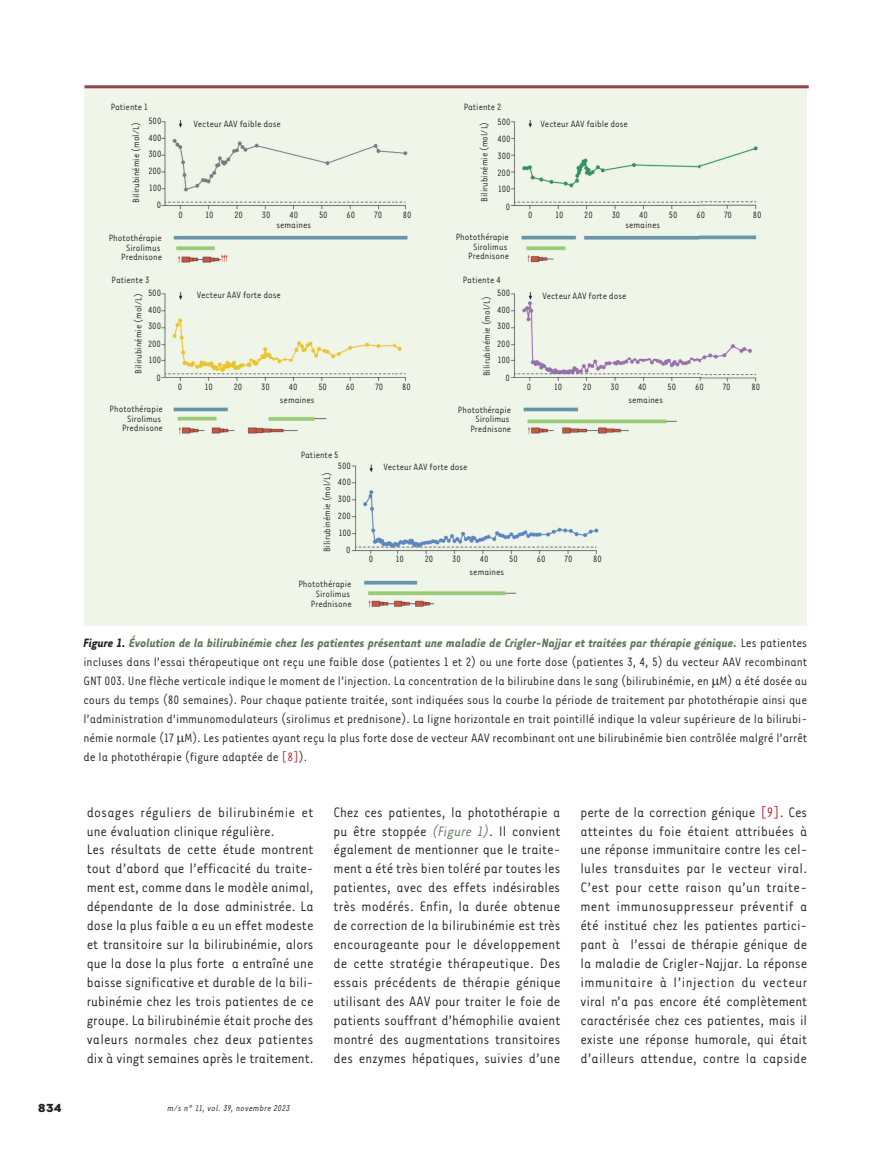
<style>
.page{position:relative;width:894px;height:1149px;background:#fff}
.page>*{position:absolute;margin:0;border:0;box-sizing:border-box;transform-origin:0 0}
.t1{font:15.75px/18.9px "Tarzana Nar OT";color:#231f20;text-align:justify}
.t2{font:13.95px/18.9px "Tarzana Nar OT";color:#231f20;text-align:justify}
.t3{font:700 13.5px "Tarzana Wide OT";color:#231f20}
.t4{font:10.5px/16.8px "Tarzana Nar OT";color:#231f20;text-align:right}
.t5{font:italic 9.75px "Tarzana Nar OT";letter-spacing:.025em;color:#231f20}
.s1{font-weight:700;font-style:italic}
.s2{font-weight:700;font-style:italic;color:#5f7659}
.s3{color:#bf182a}
.s4{font-style:italic;color:#5f7659}
</style>
<div class="page">
<div style="left:84px;top:85px;width:722px;height:540px;background:#eff5e8"></div>
<img style="left:161px;top:119px;width:597px;height:489px">
<hr style="left:84px;top:85px;width:724px;height:3px;background:#8d454f">
<p class="t4" style="left:111px;top:98px;width:39px">Patiente 1</p>
<p class="t4" style="left:463px;top:98px;width:39px">Patiente 2</p>
<p class="t4" style="left:148px;top:112px;width:15px">500<br>400<br>300<br>200<br>100<br>0</p>
<p class="t4" style="left:497px;top:113px;width:15px">500<br>400<br>300<br>200<br>100<br>0</p>
<p class="t4" style="left:540px;top:115px;width:89px">Vecteur AAV faible dose</p>
<p class="t4" style="left:193px;top:115px;width:89px">Vecteur AAV faible dose</p>
<p class="t4" style="left:475px;top:202px;width:82px;rotate:-90deg">Bilirubinémie (mol/L)</p>
<p class="t4" style="left:455px;top:231px;width:55px;line-height:9.8px">Photothérapie<br>Sirolimus<br>Prednisone</p>
<p class="t4" style="left:477px;top:376px;width:82px;rotate:-90deg">Bilirubinémie (mol/L)</p>
<p class="t4" style="left:457px;top:404px;width:55px;line-height:9.8px">Photothérapie<br>Sirolimus<br>Prednisone</p>
<p class="t4" style="left:127px;top:203px;width:82px;rotate:-90deg">Bilirubinémie (mol/L)</p>
<p class="t4" style="left:109px;top:232px;width:55px;line-height:9.8px">Photothérapie<br>Sirolimus<br>Prednisone</p>
<p class="t4" style="left:178px;top:206px;width:6px">0</p>
<p class="t4" style="left:205px;top:206px;width:10px">10</p>
<p class="t4" style="left:234px;top:206px;width:10px">20</p>
<p class="t4" style="left:262px;top:206px;width:10px">30</p>
<p class="t4" style="left:289px;top:206px;width:10px">40</p>
<p class="t4" style="left:319px;top:206px;width:10px">50</p>
<p class="t4" style="left:346px;top:206px;width:10px">60</p>
<p class="t4" style="left:374px;top:206px;width:9px">70</p>
<p class="t4" style="left:403px;top:206px;width:10px">80</p>
<p class="t4" style="left:528px;top:206px;width:6px">0</p>
<p class="t4" style="left:555px;top:206px;width:10px">10</p>
<p class="t4" style="left:584px;top:206px;width:10px">20</p>
<p class="t4" style="left:611px;top:206px;width:10px">30</p>
<p class="t4" style="left:639px;top:206px;width:10px">40</p>
<p class="t4" style="left:668px;top:206px;width:10px">50</p>
<p class="t4" style="left:696px;top:206px;width:10px">60</p>
<p class="t4" style="left:723px;top:206px;width:9px">70</p>
<p class="t4" style="left:752px;top:206px;width:10px">80</p>
<p class="t4" style="left:276px;top:216px;width:36px">semaines</p>
<p class="t4" style="left:625px;top:216px;width:36px">semaines</p>
<p class="t4" style="left:112px;top:271px;width:39px">Patiente 3</p>
<p class="t4" style="left:462px;top:271px;width:39px">Patiente 4</p>
<p class="t4" style="left:148px;top:284px;width:15px">500<br>400<br>300<br>200<br>100<br>0</p>
<p class="t4" style="left:497px;top:284px;width:15px">500<br>400<br>300<br>200<br>100<br>0</p>
<p class="t4" style="left:197px;top:285px;width:85px">Vecteur AAV forte dose</p>
<p class="t4" style="left:542px;top:286px;width:85px">Vecteur AAV forte dose</p>
<p class="t4" style="left:129px;top:374px;width:82px;rotate:-90deg">Bilirubinémie (mol/L)</p>
<p class="t4" style="left:110px;top:403px;width:55px;line-height:9.8px">Photothérapie<br>Sirolimus<br>Prednisone</p>
<p class="t4" style="left:178px;top:378px;width:6px">0</p>
<p class="t4" style="left:205px;top:378px;width:10px">10</p>
<p class="t4" style="left:234px;top:378px;width:10px">20</p>
<p class="t4" style="left:261px;top:378px;width:10px">30</p>
<p class="t4" style="left:289px;top:378px;width:10px">40</p>
<p class="t4" style="left:318px;top:378px;width:10px">50</p>
<p class="t4" style="left:346px;top:378px;width:10px">60</p>
<p class="t4" style="left:375px;top:378px;width:9px">70</p>
<p class="t4" style="left:402px;top:378px;width:10px">80</p>
<p class="t4" style="left:526px;top:378px;width:6px">0</p>
<p class="t4" style="left:554px;top:378px;width:10px">10</p>
<p class="t4" style="left:582px;top:378px;width:10px">20</p>
<p class="t4" style="left:610px;top:378px;width:10px">30</p>
<p class="t4" style="left:637px;top:378px;width:10px">40</p>
<p class="t4" style="left:667px;top:378px;width:10px">50</p>
<p class="t4" style="left:694px;top:378px;width:10px">60</p>
<p class="t4" style="left:722px;top:378px;width:9px">70</p>
<p class="t4" style="left:751px;top:378px;width:10px">80</p>
<p class="t4" style="left:280px;top:390px;width:36px">semaines</p>
<p class="t4" style="left:628px;top:390px;width:36px">semaines</p>
<p class="t4" style="left:301px;top:446px;width:39px">Patiente 5</p>
<p class="t4" style="left:338px;top:457px;width:15px">500<br>400<br>300<br>200<br>100<br>0</p>
<p class="t4" style="left:318px;top:552px;width:82px;rotate:-90deg">Bilirubinémie (mol/L)</p>
<p class="t4" style="left:298px;top:579px;width:55px;line-height:9.8px">Photothérapie<br>Sirolimus<br>Prednisone</p>
<p class="t4" style="left:383px;top:458px;width:85px">Vecteur AAV forte dose</p>
<p class="t4" style="left:368px;top:550px;width:6px">0</p>
<p class="t4" style="left:395px;top:550px;width:10px">10</p>
<p class="t4" style="left:424px;top:550px;width:10px">20</p>
<p class="t4" style="left:452px;top:550px;width:10px">30</p>
<p class="t4" style="left:479px;top:550px;width:10px">40</p>
<p class="t4" style="left:509px;top:550px;width:10px">50</p>
<p class="t4" style="left:536px;top:550px;width:10px">60</p>
<p class="t4" style="left:564px;top:550px;width:9px">70</p>
<p class="t4" style="left:593px;top:550px;width:10px">80</p>
<p class="t4" style="left:469px;top:563px;width:36px">semaines</p>
<p class="t2" style="left:83px;top:632px;width:725px"><span class="s1">Figure 1.</span> <span class="s2">Évolution de la bilirubinémie chez les patientes présentant une maladie de Crigler-Najjar et traitées par thérapie génique.</span> Les patientes incluses dans l’essai thérapeutique ont reçu une faible dose (patientes 1 et 2) ou une forte dose (patientes 3, 4, 5) du vecteur AAV recombinant GNT 003. Une flèche verticale indique le moment de l’injection. La concentration de la bilirubine dans le sang (bilirubinémie, en M) a été dosée au cours du temps (80 semaines). Pour chaque patiente traitée, sont indiquées sous la courbe la période de traitement par photothérapie ainsi que l’administration d’immunomodulateurs (sirolimus et prednisone). La ligne horizontale en trait pointillé indique la valeur supérieure de la bilirubi&shy;némie normale (17 M). Les patientes ayant reçu la plus forte dose de vecteur AAV recombinant ont une bilirubinémie bien contrôlée malgré l’arrêt de la photothérapie (figure adaptée de <span class="s3">[8]</span>).</p>
<p class="t1" style="left:87px;top:801px;width:228px;text-align:left">dosages réguliers de bilirubinémie et une évaluation clinique régulière.<br>Les résultats de cette étude montrent tout d’abord que l’efficacité du traite&shy;ment est, comme dans le modèle animal, dépendante de la dose administrée. La dose la plus faible a eu un effet modeste et transitoire sur la bilirubinémie, alors que la dose la plus forte a entraîné une baisse significative et durable de la bili&shy;rubinémie chez les trois patientes de ce groupe. La bilirubinémie était proche des valeurs normales chez deux patientes dix à vingt semaines après le traitement.</p>
<p class="t3" style="left:38px;top:1098px;width:26px">834</p>
<p class="t5" style="left:167px;top:1102px;width:124px">m/s n° 11, vol. 39, novembre 2023</p>
<p class="t1" style="left:333px;top:801px;width:228px">Chez ces patientes, la photothérapie a pu être stoppée <span class="s4">(Figure 1)</span>. Il convient également de mentionner que le traite&shy;ment a été très bien toléré par toutes les patientes, avec des effets indésirables très modérés. Enfin, la durée obtenue de correction de la bilirubinémie est très encourageante pour le développement de cette stratégie thérapeutique. Des essais précédents de thérapie génique utilisant des AAV pour traiter le foie de patients souffrant d’hémophilie avaient montré des augmentations transitoires des enzymes hépatiques, suivies d’une</p>
<p class="t1" style="left:580px;top:801px;width:228px">perte de la correction génique <span class="s3">[9]</span>. Ces atteintes du foie étaient attribuées à une réponse immunitaire contre les cel&shy;lules transduites par le vecteur viral.<br>C’est pour cette raison qu’un traite&shy;ment immunosuppresseur préventif a été institué chez les patientes partici&shy;pant à l’essai de thérapie génique de la maladie de Crigler-Najjar. La réponse immunitaire à l’injection du vecteur viral n’a pas encore été complètement caractérisée chez ces patientes, mais il existe une réponse humorale, qui était d’ailleurs attendue, contre la capside</p>
</div>
